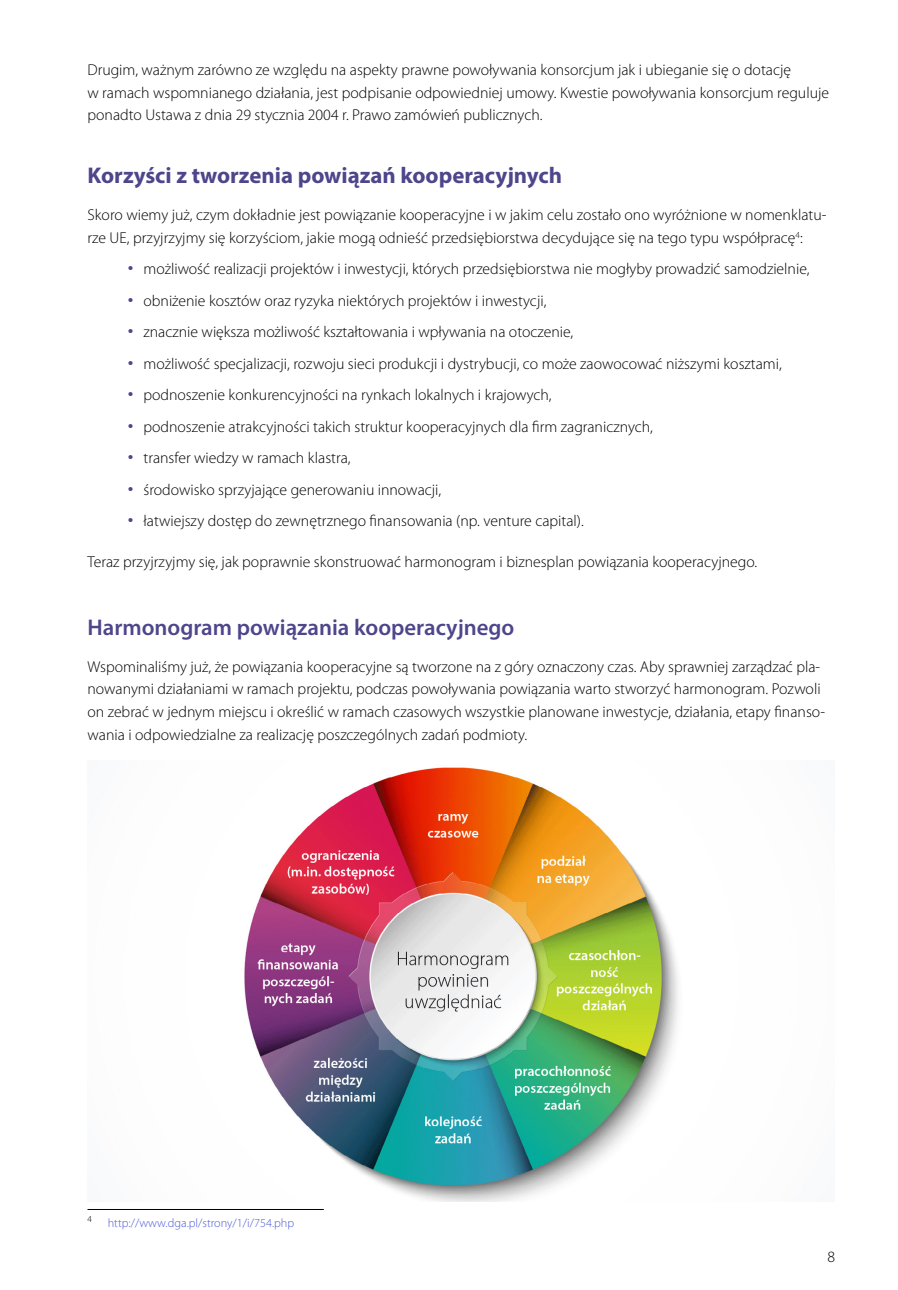
<style>
.page{position:relative;width:898px;height:1290px;background:#fff}
.page>*{position:absolute;margin:0;border:0;box-sizing:border-box;transform-origin:0 0}
.t1{font:700 22.75px "Myriad Pro";color:#4d468b}
.t2{font:600 22.75px "Myriad Pro";color:#4d468b}
.t3{font:300 15.75px/22.8px "Myriad Pro";color:#000}
.t4{font:300 12.25px "Myriad Pro";color:#4f5cd6}
.t5{font:300 9.1px "Myriad Pro";color:#000}
.s1{font-size:22.75px;color:#4d468b}
</style>
<div class="page">
<img style="left:244px;top:767px;width:434px;height:434px">
<hr style="left:88px;top:1209px;width:236px;height:1px;background:#000">
<p class="t3" style="left:87px;top:58px;width:743px">Drugim, ważnym zarówno ze względu na aspekty prawne powoływania konsorcjum jak i ubieganie się o dotację<br>w ramach wspomnianego działania, jest podpisanie odpowiedniej umowy. Kwestie powoływania konsorcjum reguluje ponadto Ustawa z dnia 29 stycznia 2004 r. Prawo zamówień publicznych.</p>
<h1 class="t1" style="left:88px;top:161px;width:476px">Korzyści z tworzenia powiązań kooperacyjnych</h1>
<p class="t3" style="left:88px;top:204px;width:740px">Skoro wiemy już, czym dokładnie jest powiązanie kooperacyjne i w jakim celu zostało ono wyróżnione w nomenklatu&shy;rze UE, przyjrzyjmy się korzyściom, jakie mogą odnieść przedsiębiorstwa decydujące się na tego typu współpracę<sup>4</sup>:</p>
<p class="t3" style="left:128px;top:258px;width:683px"><span class="s1">•</span> możliwość realizacji projektów i inwestycji, których przedsiębiorstwa nie mogłyby prowadzić samodzielnie,</p>
<p class="t3" style="left:128px;top:289px;width:420px"><span class="s1">•</span> obniżenie kosztów oraz ryzyka niektórych projektów i inwestycji,</p>
<p class="t3" style="left:128px;top:321px;width:447px"><span class="s1">•</span> znacznie większa możliwość kształtowania i wpływania na otoczenie,</p>
<p class="t3" style="left:128px;top:352px;width:655px"><span class="s1">•</span> możliwość specjalizacji, rozwoju sieci produkcji i dystrybucji, co może zaowocować niższymi kosztami,</p>
<p class="t3" style="left:128px;top:384px;width:425px"><span class="s1">•</span> podnoszenie konkurencyjności na rynkach lokalnych i krajowych,</p>
<p class="t3" style="left:128px;top:415px;width:527px"><span class="s1">•</span> podnoszenie atrakcyjności takich struktur kooperacyjnych dla firm zagranicznych,</p>
<p class="t3" style="left:128px;top:447px;width:224px"><span class="s1">•</span> transfer wiedzy w ramach klastra,</p>
<p class="t3" style="left:128px;top:478px;width:315px"><span class="s1">•</span> środowisko sprzyjające generowaniu innowacji,</p>
<p class="t3" style="left:128px;top:510px;width:457px"><span class="s1">•</span> łatwiejszy dostęp do zewnętrznego finansowania (np. venture capital).</p>
<p class="t3" style="left:87px;top:550px;width:671px">Teraz przyjrzyjmy się, jak poprawnie skonstruować harmonogram i biznesplan powiązania kooperacyjnego.</p>
<h1 class="t2" style="left:88px;top:613px;width:428px">Harmonogram powiązania kooperacyjnego</h1>
<p class="t3" style="left:88px;top:655px;width:739px">Wspominaliśmy już, że powiązania kooperacyjne są tworzone na z góry oznaczony czas. Aby sprawniej zarządzać pla&shy;nowanymi działaniami w ramach projektu, podczas powoływania powiązania warto stworzyć harmonogram. Pozwoli on zebrać w jednym miejscu i określić w ramach czasowych wszystkie planowane inwestycje, działania, etapy finanso&shy;wania i odpowiedzialne za realizację poszczególnych zadań podmioty.</p>
<p class="t5" style="left:88px;top:1213px;width:6px">4</p>
<p class="t4" style="left:108px;top:1216px;width:188px">http://www.dga.pl/strony/1/i/754.php</p>
<p class="t3" style="left:827px;top:1246px;width:9px">8</p>
</div>
